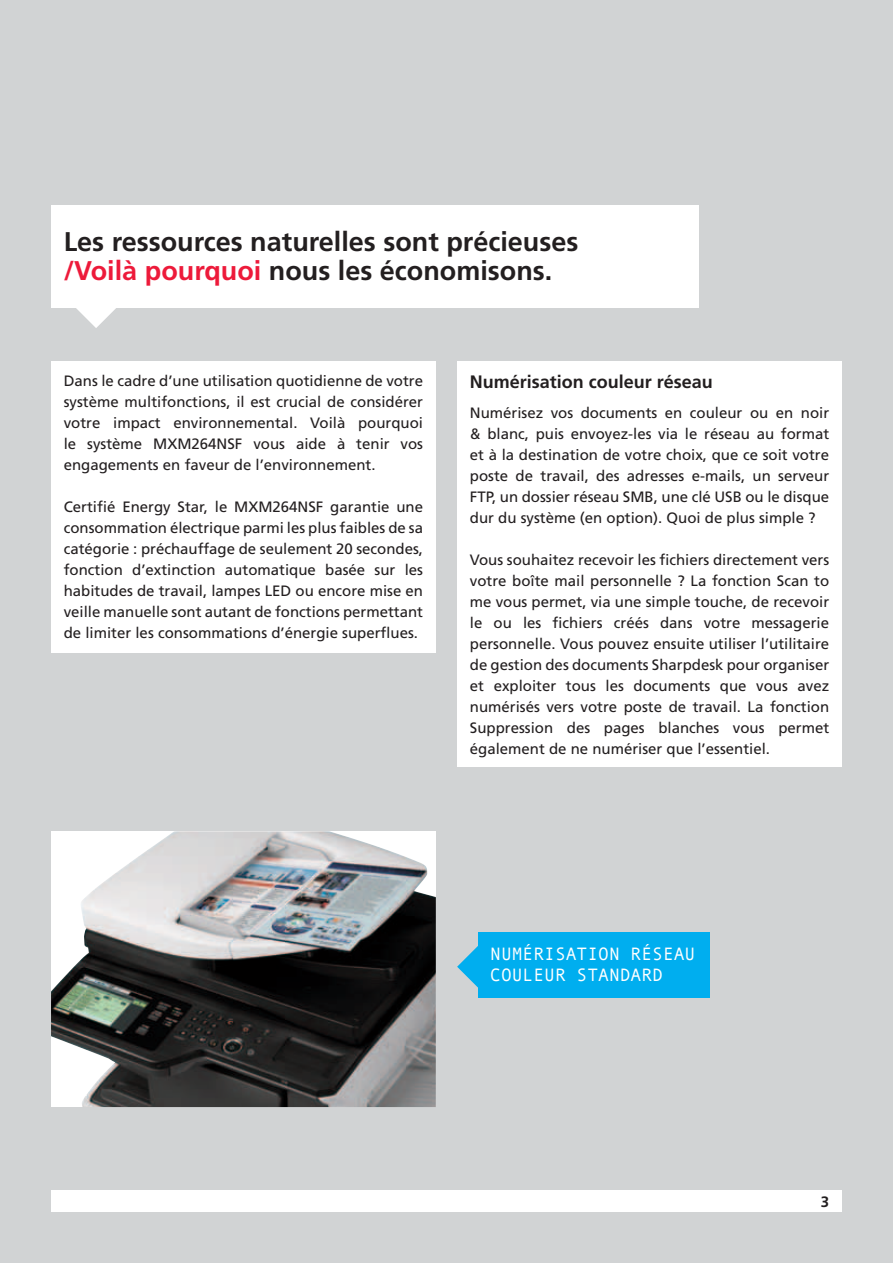
<style>
.page{position:relative;width:893px;height:1263px;background:#d1d3d4}
.page>*{position:absolute;margin:0;border:0;box-sizing:border-box;transform-origin:0 0}
.t1{font:700 27px/28.5px "Frutiger";color:#231f20}
.t2{font:18px/21px "Andale Mono";color:#fff}
.t3{font:700 18px "Frutiger";color:#231f20}
.t4{font:15px/21px "Frutiger";color:#231f20;text-align:justify}
.t5{font:700 15px "Frutiger";color:#231f20}
.s1{color:#ed1a3a}
</style>
<div class="page">
<div style="left:51px;top:1191px;width:791px;height:21px;background:#fff"></div>
<div style="left:51px;top:205px;width:648px;height:102px;background:#fff"></div>
<svg style="left:71px;top:307px;width:51px;height:21px"></svg>
<div style="left:51px;top:361px;width:385px;height:292px;background:#fff"></div>
<img style="left:51px;top:831px;width:385px;height:276px">
<div style="left:457px;top:361px;width:385px;height:405px;background:#fff"></div>
<div style="left:478px;top:932px;width:232px;height:66px;background:#00aeef"></div>
<svg style="left:457px;top:946px;width:21px;height:42px"></svg>
<h1 class="t1" style="left:64px;top:227px;width:516px">Les ressources naturelles sont précieuses <span class="s1">/Voilà pourquoi</span> nous les économisons.</h1>
<p class="t4" style="left:64px;top:370px;width:361px">Dans le cadre d’une utilisation quotidienne de votre système multifonctions, il est crucial de considérer votre impact environnemental. Voilà pourquoi le système MXM264NSF vous aide à tenir vos engagements en faveur de l’environnement.</p>
<p class="t4" style="left:64px;top:496px;width:361px">Certifié Energy Star, le MXM264NSF garantie une consommation électrique parmi les plus faibles de sa catégorie : préchauffage de seulement 20 secondes, fonction d’extinction automatique basée sur les habitudes de travail, lampes LED ou encore mise en veille manuelle sont autant de fonctions permettant de limiter les consommations d’énergie superflues.</p>
<p class="t3" style="left:470px;top:371px;width:245px">Numérisation couleur réseau</p>
<p class="t4" style="left:470px;top:402px;width:361px">Numérisez vos documents en couleur ou en noir &amp; blanc, puis envoyez-les via le réseau au format et à la destination de votre choix, que ce soit votre poste de travail, des adresses e-mails, un serveur FTP, un dossier réseau SMB, une clé USB ou le disque dur du système (en option). Quoi de plus simple ?</p>
<p class="t4" style="left:470px;top:549px;width:361px">Vous souhaitez recevoir les fichiers directement vers votre boîte mail personnelle ? La fonction Scan to me vous permet, via une simple touche, de recevoir le ou les fichiers créés dans votre messagerie personnelle. Vous pouvez ensuite utiliser l’utilitaire de gestion des documents Sharpdesk pour organiser et exploiter tous les documents que vous avez numérisés vers votre poste de travail. La fonction Suppression des pages blanches vous permet également de ne numériser que l’essentiel.</p>
<p class="t2" style="left:490px;top:942px;width:207px">NUMÉRISATION RÉSEAU<br>COULEUR STAN DARD</p>
<p class="t5" style="left:821px;top:1193px;width:10px">3</p>
</div>
